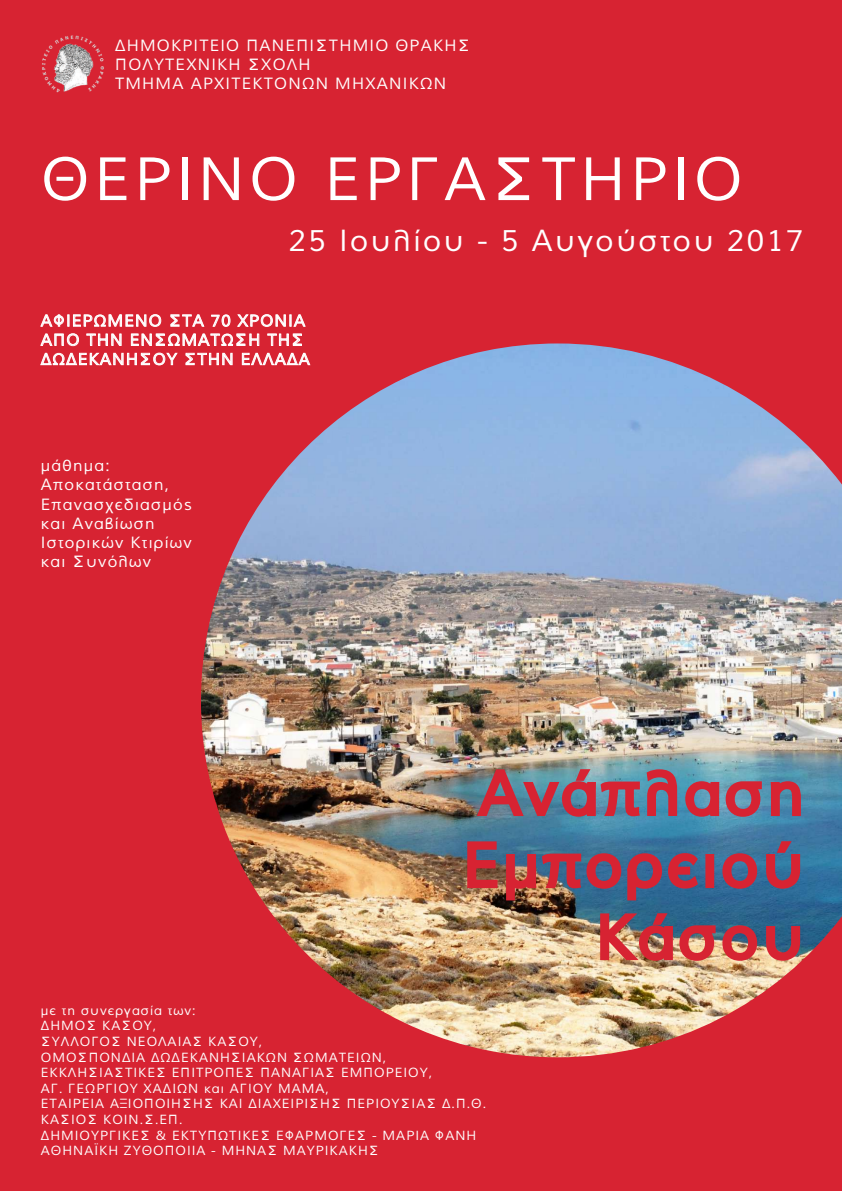
<style>
.page{position:relative;width:842px;height:1191px;background:#d72332}
.page>*{position:absolute;margin:0;border:0;box-sizing:border-box;transform-origin:0 0}
.t1{font:60px/72px "Aka Acid GR Muli";letter-spacing:.075em;color:#d72332;text-align:right}
.t2{font:60px "Aka Acid GR Muli";letter-spacing:.075em;color:#fff}
.t3{font:30px "Aka Acid GR Muli";letter-spacing:.075em;color:#fff}
.t4{font:16px/19.2px "Aka Acid GR Muli";letter-spacing:.075em;color:#fff}
.t5{font:13px/15.6px "Aka Acid GR Muli";letter-spacing:.075em;color:#fff}
</style>
<div class="page">
<img style="left:201px;top:343px;width:641px;height:714px">
<img style="left:474px;top:764px;width:329px;height:60px">
<img style="left:465px;top:839px;width:235px;height:63px">
<div style="left:705px;top:854px;width:9px;height:34px;border:4px solid #d72332"></div>
<svg style="left:720px;top:839px;width:82px;height:52px"></svg>
<img style="left:598px;top:911px;width:204px;height:52px">
<img style="left:42px;top:35px;width:62px;height:58px">
<svg style="left:40px;top:314px;width:271px;height:52px"></svg>
<p class="t4" style="left:115px;top:35px;width:356px">∆ΗΜΟΚΡΙΤΕΙΟ ΠΑΝΕΠΙΣΤΗΜΙΟ ΘΡΑΚΗΣ<br>ΠΟΛΥΤΕΧΝΙΚΗ ΣΧΟΛΗ<br>ΤΜΗΜΑ ΑΡΧΙΤΕΚΤΟΝΩΝ ΜΗΧΑΝΙΚΩΝ</p>
<h1 class="t2" style="left:41px;top:143px;width:703px">ΘΕΡΙΝΟ ΕΡΓΑΣΤΗΡΙΟ</h1>
<h2 class="t3" style="left:289px;top:222px;width:516px">25 Ιουλίου - 5 Αυγούστου 2017</h2>
<p class="t4" style="left:41px;top:311px;width:270px">ΑΦΙΕΡΩΜΕΝΟ ΣΤΑ 70 ΧΡΟΝΙΑ<br>ΑΠΟ ΤΗΝ ΕΝΣΩΜΑΤΩΣΗ ΤΗΣ ∆Ω∆ΕΚΑΝΗΣΟΥ ΣΤΗΝ ΕΛΛΑ∆Α</p>
<p class="t4" style="left:41px;top:456px;width:153px">µάθηµα:<br>Αποκατάσταση,<br>Επανασχεδιασµός και Αναβίωση<br>Ιστορικών Κτιρίων και Συνόλων</p>
<h1 class="t1" style="left:463px;top:756px;width:342px">Ανάπλαση<br>Εµπορειού<br>Κάσου</h1>
<p class="t5" style="left:41px;top:1002px;width:447px">µε τη συνεργασία των:<br>∆ΗΜΟΣ ΚΑΣΟΥ,<br>ΣΥΛΛΟΓΟΣ ΝΕΟΛΑΙΑΣ ΚΑΣΟΥ,<br>ΟΜΟΣΠΟΝ∆ΙΑ ∆Ω∆ΕΚΑΝΗΣΙΑΚΩΝ ΣΩΜΑΤΕΙΩΝ, ΕΚΚΛΗΣΙΑΣΤΙΚΕΣ ΕΠΙΤΡΟΠΕΣ ΠΑΝΑΓΙΑΣ ΕΜΠΟΡΕΙΟΥ,<br>ΑΓ. ΓΕΩΡΓΙΟΥ ΧΑ∆ΙΩΝ και ΑΓΙΟΥ ΜΑΜΑ,<br>ΕΤΑΙΡΕΙΑ ΑΞΙΟΠΟΙΗΣΗΣ ΚΑΙ ∆ΙΑΧΕΙΡΙΣΗΣ ΠΕΡΙΟΥΣΙΑΣ ∆.Π.Θ.<br>ΚΑΣΙΟΣ ΚΟΙΝ.Σ.ΕΠ.<br>∆ΗΜΙΟΥΡΓΙΚΕΣ &amp; ΕΚΤΥΠΩΤΙΚΕΣ ΕΦΑΡΜΟΓΕΣ - ΜΑΡΙΑ ΦΑΝΗ ΑΘΗΝΑΪΚΗ ΖΥΘΟΠΟΙΙΑ - ΜΗΝΑΣ ΜΑΥΡΙΚΑΚΗΣ</p>
</div>
